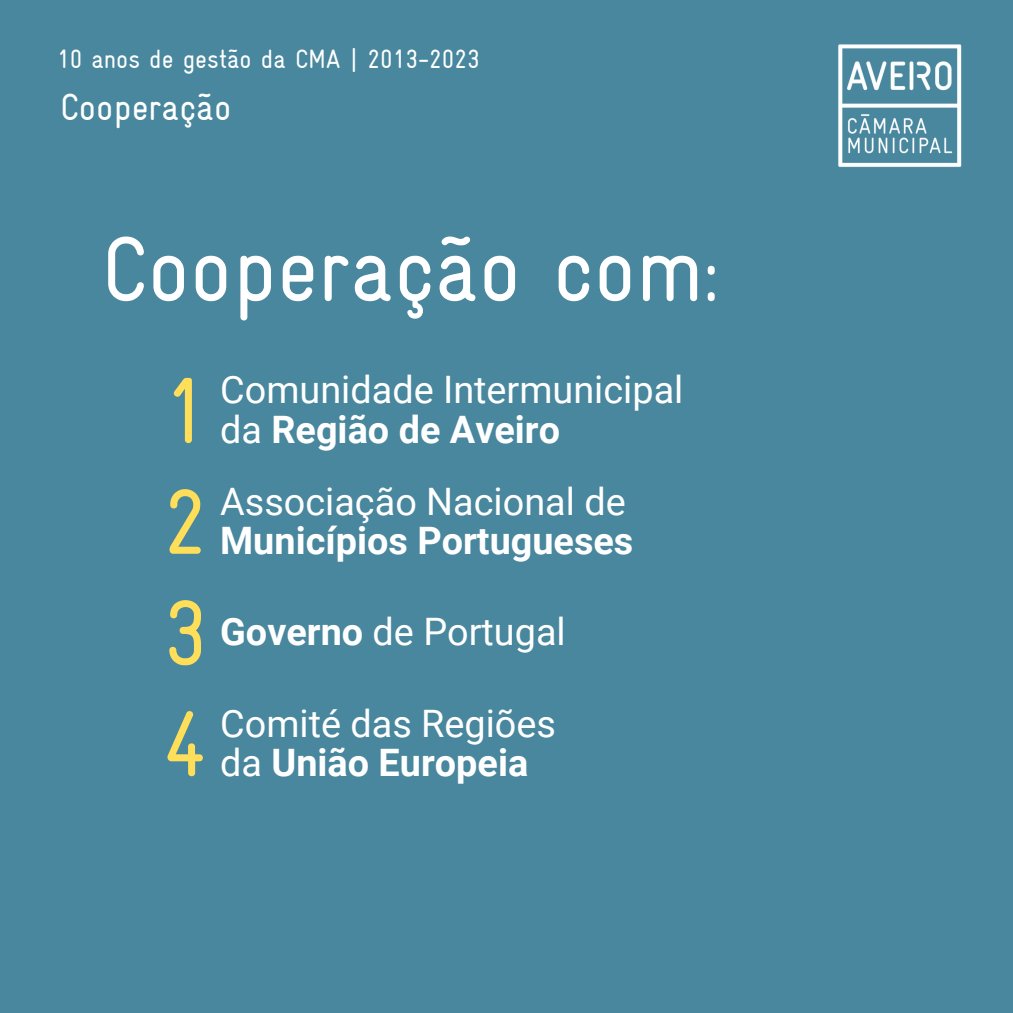
<style>
.page{position:relative;width:1013px;height:1013px;background:#fff}
.page>*{position:absolute;margin:0;border:0;box-sizing:border-box;transform-origin:0 0}
.t1{font:92.75px "Gravur Condensed";color:#ffde59}
.t2{font:91.88px "Gravur Condensed";color:#fff}
.t3{font:37.88px/39.4px "Roboto";color:#fff}
.t4{font:700 37.88px/39.4px "Roboto";color:#fff}
.t5{font:37.5px "Gravur Condensed";color:#fff}
.t6{font:26.25px "Gravur Condensed";color:#fff}
.s1{font-weight:700}
.s2{font-weight:400}
</style>
<div class="page">
<div style="left:0;top:0;width:1012px;height:1012px;background:#48879d"></div>
<img style="left:838px;top:44px;width:124px;height:123px">
<h1 class="t6" style="left:57px;top:44px;width:424px">10 anos de gestão da CMA | 2013-2023</h1>
<p class="t5" style="left:60px;top:86px;width:173px">Cooperação</p>
<h2 class="t2" style="left:101px;top:217px;width:619px">Cooperação com:</h2>
<p class="t1" style="left:163px;top:358px;width:46px">1</p>
<p class="t3" style="left:220px;top:371px;width:465px">Comunidade Intermunicipal da <span class="s1">Região de Aveiro</span></p>
<p class="t1" style="left:163px;top:469px;width:46px">2</p>
<p class="t4" style="left:220px;top:482px;width:415px"><span class="s2">Associação Nacional de<br></span>Municípios Portugueses</p>
<h2 class="t1" style="left:163px;top:580px;width:46px">3</h2>
<h2 class="t3" style="left:220px;top:612px;width:347px"><span class="s1">Governo</span> de Portugal</h2>
<h2 class="t1" style="left:163px;top:691px;width:46px">4</h2>
<h2 class="t3" style="left:220px;top:704px;width:337px">Comité das Regiões da <span class="s1">União Europeia</span></h2>
</div>
